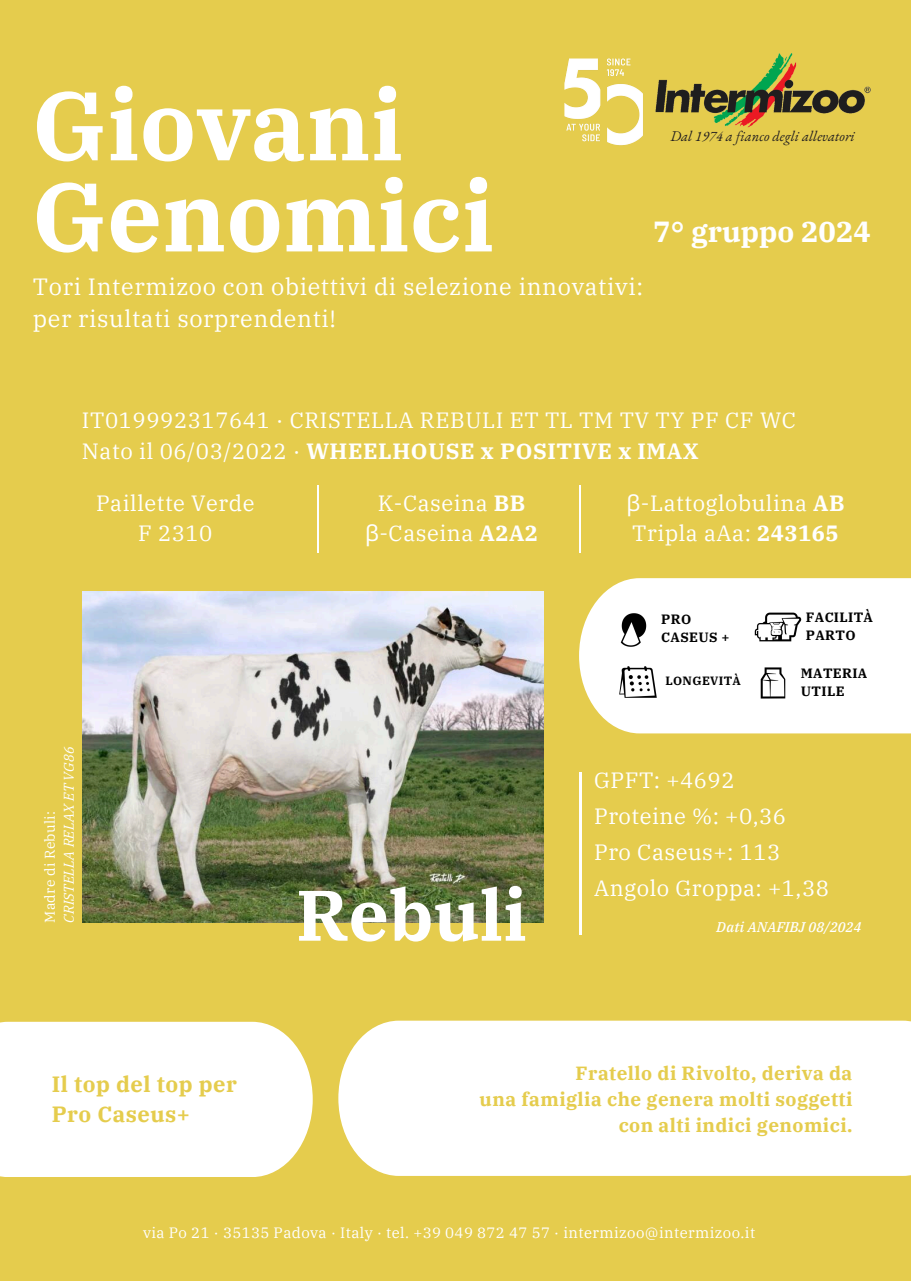
<style>
.page{position:relative;width:911px;height:1281px;background:#fff}
.page>*{position:absolute;margin:0;border:0;box-sizing:border-box;transform-origin:0 0}
.t1{font:700 97.05px/91.1px "IBM Plex Serif";color:#fff}
.t2{font:700 71.25px "IBM Plex Serif";color:#fff}
.t3{font:700 28.95px "IBM Plex Serif";color:#fff}
.t4{font:23.4px/31.8px "IBM Plex Serif";letter-spacing:.025em;color:#fff}
.t5{font:22.05px/30.3px "IBM Plex Serif";letter-spacing:.025em;color:#fff}
.t6{font:700 22.05px/30.3px "IBM Plex Serif";letter-spacing:.025em;color:#e5cc4d}
.t7{font:700 19.05px/25.8px "IBM Plex Serif";letter-spacing:.025em;color:#e5cc4d;text-align:right}
.t8{font:14.85px "IBM Plex Serif";letter-spacing:.025em;color:#fff}
.t9{font:italic 14.4px "EB Garamond";color:#231f20}
.t10{font:italic 13.95px "IBM Plex Serif";color:#fff}
.t11{font:italic 500 13.95px "IBM Plex Serif";letter-spacing:.02em;color:#fff}
.t12{font:13.95px "IBM Plex Serif";letter-spacing:.02em;color:#fff}
.t13{font:700 13.5px "IBM Plex Serif";letter-spacing:.025em;color:#000}
.t14{font:700 12px "IBM Plex Serif";letter-spacing:.025em;color:#000}
.s1{font-weight:700}
.s2{font-family:"Noto Sans"}
</style>
<div class="page">
<div style="left:0;top:0;width:910px;height:1280px;background:#e5cc4d"></div>
<hr style="left:579px;top:485px;width:1px;height:67px;background:#fff">
<hr style="left:317px;top:485px;width:1px;height:67px;background:#fff">
<hr style="left:578px;top:772px;width:3px;height:163px;background:#fff">
<div style="left:0;top:1021px;width:312px;height:155px;background:#fff"></div>
<img style="left:564px;top:58px;width:79px;height:88px">
<img style="left:655px;top:53px;width:216px;height:75px">
<div style="left:338px;top:1020px;width:572px;height:155px;background:#fff"></div>
<div style="left:579px;top:578px;width:331px;height:155px;background:#fff"></div>
<img style="left:605px;top:602px;width:55px;height:55px">
<img style="left:750px;top:599px;width:55px;height:55px">
<img style="left:610px;top:654px;width:55px;height:56px">
<img style="left:82px;top:592px;width:461px;height:330px">
<img style="left:745px;top:655px;width:55px;height:55px">
<p class="t1" style="left:32px;top:78px;width:463px">Giovani<br>Genomici</p>
<h5 class="t4" style="left:33px;top:271px;width:611px">Tori Intermizoo con obiettivi di selezione innovativi: per risultati sorprendenti!</h5>
<p class="t9" style="left:670px;top:127px;width:186px">Dal 1974 a fianco degli allevatori</p>
<p class="t3" style="left:653px;top:213px;width:219px">7° gruppo 2024</p>
<h2 class="t5" style="left:82px;top:405px;width:715px">IT019992317641 · CRISTELLA REBULI ET TL TM TV TY PF CF WC<br>Nato il 06/03/2022 · <span class="s1">WHEELHOUSE x POSITIVE x IMAX</span></h2>
<p class="t5" style="left:96px;top:487px;width:160px;text-align:center">Paillette Verde<br>F 2310</p>
<p class="t12" style="left:40px;top:922px;width:113px;rotate:-90deg">Madre di Rebuli:</p>
<p class="t10" style="left:60px;top:922px;width:178px;rotate:-90deg">CRISTELLA RELAXET VG86</p>
<p class="t5" style="left:365px;top:487px;width:174px;text-align:center">K-Caseina <span class="s1">BB </span><span class="s2">β</span>-Caseina <span class="s1">A2A2</span></p>
<p class="t5" style="left:626px;top:487px;width:219px"><span class="s2">β</span>-Lattoglobulina <span class="s1">AB<br></span>Tripla aAa: <span class="s1">243165</span></p>
<p class="t13" style="left:661px;top:610px;width:31px">PRO</p>
<h3 class="t13" style="left:661px;top:628px;width:70px">CASEUS +</h3>
<h5 class="t13" style="left:805px;top:607px;width:69px">FACILITÀ</h5>
<h5 class="t13" style="left:805px;top:625px;width:51px">PARTO</h5>
<p class="t2" style="left:296px;top:867px;width:232px">Rebuli</p>
<p class="t14" style="left:665px;top:672px;width:77px">LONGEVITÀ</p>
<h6 class="t13" style="left:800px;top:664px;width:68px">MATERIA</h6>
<p class="t13" style="left:800px;top:681px;width:45px">UTILE</p>
<p class="t5" style="left:594px;top:761px;width:236px;line-height:36px">GPFT: +4692<br>Proteine %: +0,36<br>Pro Caseus+: 113<br>Angolo Groppa: +1,38</p>
<p class="t11" style="left:716px;top:917px;width:146px">Dati ANAFIBJ 08/2024</p>
<p class="t6" style="left:52px;top:1067px;width:187px">Il top del top per<br>Pro Caseus+</p>
<p class="t7" style="left:479px;top:1059px;width:374px">Fratello di Rivolto, deriva da<br>una famiglia che genera molti soggetti con alti indici genomici.</p>
<p class="t8" style="left:143px;top:1222px;width:613px">via Po 21 · 35135 Padova · Italy · tel. +39 049 872 47 57 · intermizoo@intermizoo.it</p>
</div>
